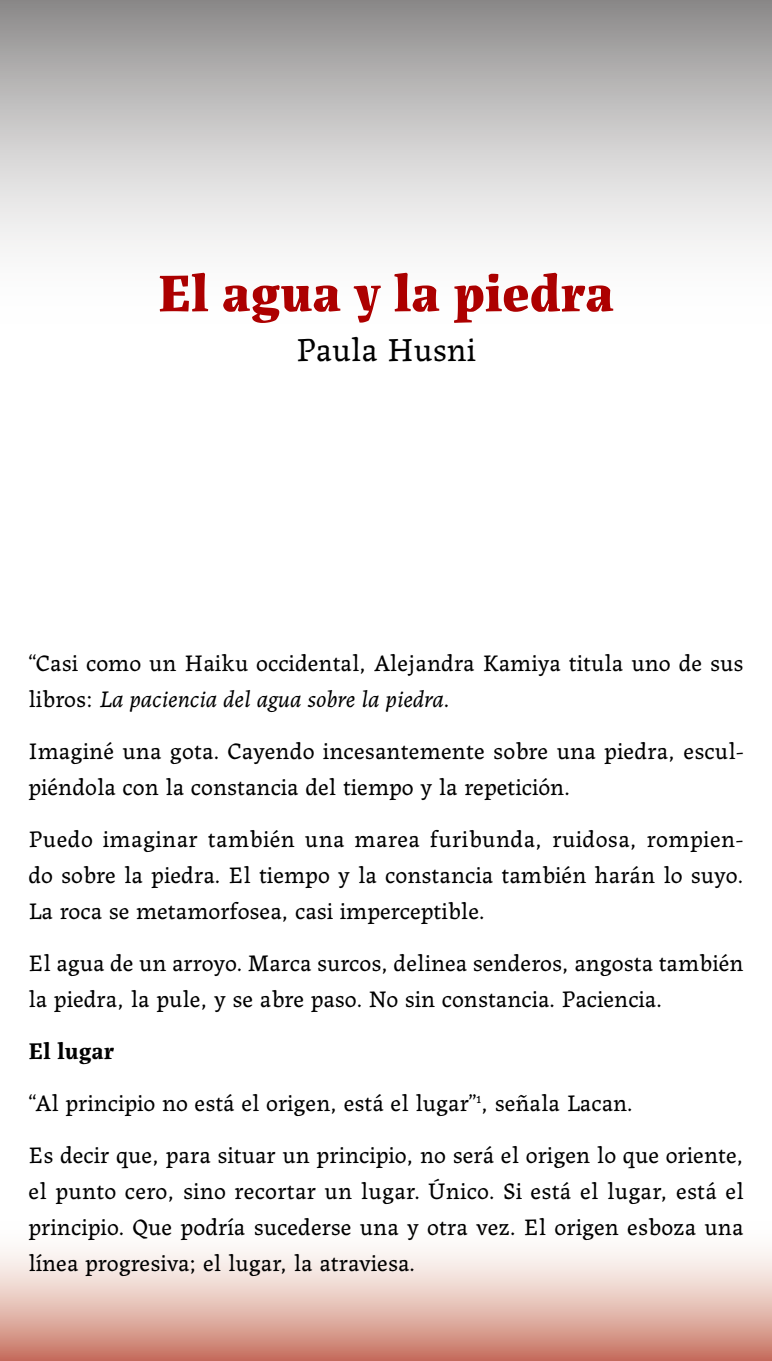
<style>
.page{position:relative;width:772px;height:1361px;background:#fff}
.page>*{position:absolute;margin:0;border:0;box-sizing:border-box;transform-origin:0 0}
.t1{font:800 54px "Labrada";color:#ae0000}
.t2{font:34px "Labrada";color:#000}
.t3{font:24px/36px "Labrada";color:#000}
.s1{font-style:italic}
.s2{font-weight:700}
</style>
<div class="page">
<svg style="left:0;top:1249px;width:771px;height:112px;background:#e4bcb2"></svg>
<div style="left:0;top:0;width:771px;height:323px;background:linear-gradient(to bottom,#969494,#fff)"></div>
<h1 class="t1" style="left:158px;top:249px;width:457px">El agua y la piedra</h1>
<h2 class="t2" style="left:296px;top:322px;width:181px">Paula Husni</h2>
<p class="t3" style="left:28px;top:643px;width:716px">“Casi como un Haiku occidental, Alejandra Kamiya titula uno de sus libros: <span class="s1">La paciencia del agua sobre la piedra</span>.</p>
<p class="t3" style="left:28px;top:731px;width:716px">Imaginé una gota. Cayendo incesantemente sobre una piedra, escul&shy;piéndola con la constancia del tiempo y la repetición.</p>
<p class="t3" style="left:28px;top:819px;width:715px;text-align:justify">Puedo imaginar también una marea furibunda, ruidosa, rompien&shy;do sobre la piedra. El tiempo y la constancia también harán lo suyo.<br>La roca se metamorfosea, casi imperceptible.</p>
<p class="t3" style="left:28px;top:943px;width:716px">El agua de un arroyo. Marca surcos, delinea senderos, angosta también la piedra, la pule, y se abre paso. No sin constancia. Paciencia.</p>
<p class="t3" style="left:28px;top:1023px;width:716px;line-height:52px"><span class="s2">El lugar<br></span>“Al principio no está el origen, está el lugar”<sup>1</sup>, señala Lacan.<br>Es decir que, para situar un principio, no será el origen lo que oriente,</p>
<p class="t3" style="left:28px;top:1171px;width:716px;text-align:justify">el punto cero, sino recortar un lugar. Único. Si está el lugar, está el principio. Que podría sucederse una y otra vez. El origen esboza una línea progresiva; el lugar, la atraviesa.</p>
</div>
